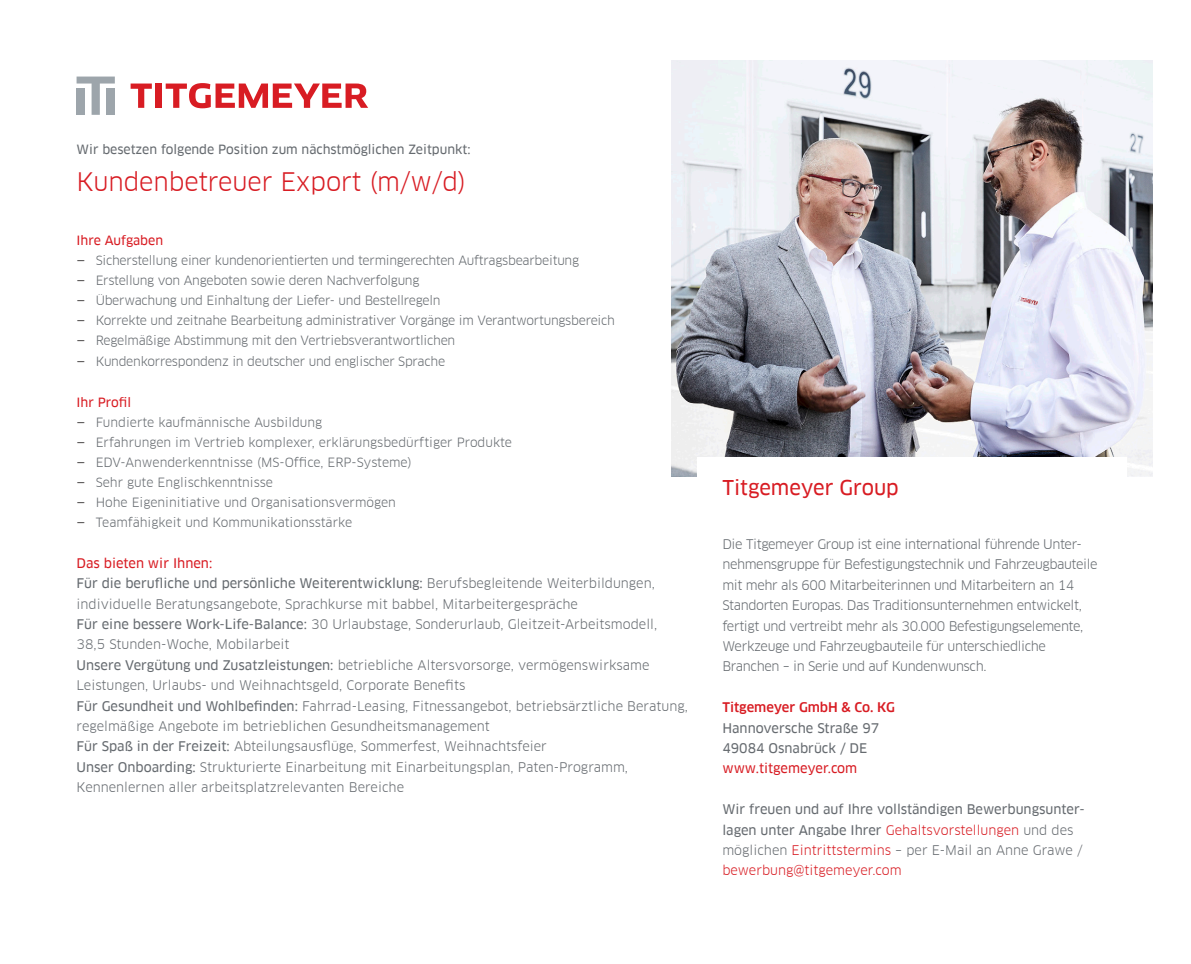
<style>
.page{position:relative;width:1191px;height:964px;background:#fff}
.page>*{position:absolute;margin:0;border:0;box-sizing:border-box;transform-origin:0 0}
.t1{font:25px "Clan Offc Pro";letter-spacing:-.005em;color:#d81c23}
.t2{font:20px "Clan Offc Pro News";color:#d81c23}
.t3{font:13px/20.4px "Clan Offc Pro";color:#666b70}
.t4{font:13px/20.4px "Clan Offc Pro";letter-spacing:-.03em;color:#666b70}
.t5{font:13px/20.4px "Clan Offc Pro News";color:#666b70}
.t6{font:13px/20.4px "Clan Offc Pro";color:#d81c23}
.t7{font:500 13px "Clan Offc Pro";color:#d81c23}
.t8{font:13px "Clan Offc Pro News";letter-spacing:-.005em;color:#d81c23}
.t9{font:12.4px "Clan Offc Pro";letter-spacing:-.02em;color:#666b70}
.t10{font:12.4px "Clan Offc Pro";color:#666b70}
.t11{font:12.4px "Clan Offc Pro News";color:#666b70}
.t12{font:12.4px "Clan Offc Pro News";color:#d81c23}
.s1{color:#231f20}
.s2{color:#d81c23}
.s3{font-family:"Clan Offc Pro"}
.s4{font-family:"Clan Offc Pro News"}
.s5{font-family:"Clan Offc Pro";color:#d81c23}
.s6{color:#666b70}
</style>
<div class="page">
<img style="left:671px;top:61px;width:481px;height:416px">
<div style="left:697px;top:457px;width:429px;height:505px;background:#fff"></div>
<svg style="left:77px;top:77px;width:38px;height:38px"></svg>
<svg style="left:131px;top:84px;width:21px;height:24px"></svg>
<div style="left:156px;top:84px;width:6px;height:24px;background:#d81c23"></div>
<svg style="left:166px;top:83px;width:202px;height:25px"></svg>
<p class="t11" style="left:77px;top:143px;width:395px">Wir besetzen folgende Position zum nächstmöglichen Zeitpunkt:</p>
<h1 class="t1" style="left:77px;top:167px;width:391px">Kundenbetreuer Export (m/w/d)</h1>
<p class="t12" style="left:77px;top:233px;width:88px">Ihre Aufgaben</p>
<p class="t9" style="left:77px;top:253px;width:504px"><span class="s1">—</span> Sicherstellung einer kundenorientierten und termingerechten Auftragsbearbeitung</p>
<p class="t9" style="left:77px;top:273px;width:344px"><span class="s1">—</span> Erstellung von Angeboten sowie deren Nachverfolgung</p>
<p class="t9" style="left:77px;top:293px;width:365px"><span class="s1">—</span> Überwachung und Einhaltung der Liefer- und Bestellregeln</p>
<p class="t9" style="left:77px;top:313px;width:540px"><span class="s1">—</span> Korrekte und zeitnahe Bearbeitung administrativer Vorgänge im Verantwortungsbereich</p>
<p class="t9" style="left:77px;top:333px;width:380px"><span class="s1">—</span> Regelmäßige Abstimmung mit den Vertriebsverantwortlichen</p>
<p class="t9" style="left:77px;top:354px;width:370px"><span class="s1">—</span> Kundenkorrespondenz in deutscher und englischer Sprache</p>
<p class="t12" style="left:77px;top:395px;width:56px">Ihr Profil</p>
<p class="t10" style="left:77px;top:415px;width:247px"><span class="s1">—</span> Fundierte kaufmännische Ausbildung</p>
<p class="t10" style="left:77px;top:435px;width:437px"><span class="s1">—</span> Erfahrungen im Vertrieb komplexer, erklärungsbedürftiger Produkte</p>
<p class="t10" style="left:77px;top:455px;width:337px"><span class="s1">—</span> EDV-Anwenderkenntnisse (MS-Office, ERP-Systeme)</p>
<p class="t10" style="left:77px;top:475px;width:198px"><span class="s1">—</span> Sehr gute Englischkenntnisse</p>
<p class="t10" style="left:77px;top:495px;width:321px"><span class="s1">—</span> Hohe Eigeninitiative und Organisationsvermögen</p>
<p class="t10" style="left:77px;top:515px;width:277px"><span class="s1">—</span> Teamfähigkeit und Kommunikationsstärke</p>
<p class="t5" style="left:77px;top:553px;width:580px"><span class="s2">Das bieten wir Ihnen:<br></span>Für die berufliche und persönliche Weiterentwicklung: <span class="s3">Berufsbegleitende Weiterbildungen,</span></p>
<p class="t3" style="left:77px;top:593px;width:613px">individuelle Beratungsangebote, Sprachkurse mit babbel, Mitarbeitergespräche<br><span class="s4">Für eine bessere Work-Life-Balance:</span> 30 Urlaubstage, Sonderurlaub, Gleitzeit-Arbeitsmodell, 38,5 Stunden-Woche, Mobilarbeit<br><span class="s4">Unsere Vergütung und Zusatzleistungen:</span> betriebliche Altersvorsorge, vermögenswirksame Leistungen, Urlaubs- und Weihnachtsgeld, Corporate Benefits<br><span class="s4">Für Gesundheit und Wohlbefinden:</span> Fahrrad-Leasing, Fitnessangebot, betriebsärztliche Beratung, regelmäßige Angebote im betrieblichen Gesundheitsmanagement<br><span class="s4">Für Spaß in der Freizeit:</span> Abteilungsausflüge, Sommerfest, Weihnachtsfeier<br><span class="s4">Unser Onboarding:</span> Strukturierte Einarbeitung mit Einarbeitungsplan, Paten-Programm, Kennenlernen aller arbeitsplatzrelevanten Bereiche</p>
<h2 class="t2" style="left:722px;top:476px;width:178px">Titgemeyer Group</h2>
<p class="t4" style="left:722px;top:534px;width:377px">Die Titgemeyer Group ist eine international führende Unter&shy;nehmensgruppe für Befestigungstechnik und Fahrzeugbauteile mit mehr als 600 Mitarbeiterinnen und Mitarbeitern an 14<br>Standorten Europas. Das Traditionsunternehmen entwickelt, fertigt und vertreibt mehr als 30.000 Befestigungselemente, Werkzeuge und Fahrzeugbauteile für unterschiedliche Branchen – in Serie und auf Kundenwunsch.</p>
<p class="t7" style="left:722px;top:700px;width:174px">Titgemeyer GmbH &amp; Co. KG</p>
<p class="t5" style="left:722px;top:717px;width:158px">Hannoversche Straße 97<br>49084 Osnabrück / DE</p>
<p class="t8" style="left:722px;top:761px;width:136px">www.titgemeyer.com</p>
<p class="t5" style="left:722px;top:799px;width:364px">Wir freuen und auf Ihre vollständigen Bewerbungsunter&shy;lagen unter Angabe Ihrer <span class="s5">Gehaltsvorstellungen</span> <span class="s3">und des</span></p>
<p class="t6" style="left:722px;top:840px;width:362px"><span class="s6">möglichen</span> Eintrittstermins <span class="s6">– per E-Mail an Anne Grawe / </span>bewerbung@titgemeyer.com</p>
</div>
